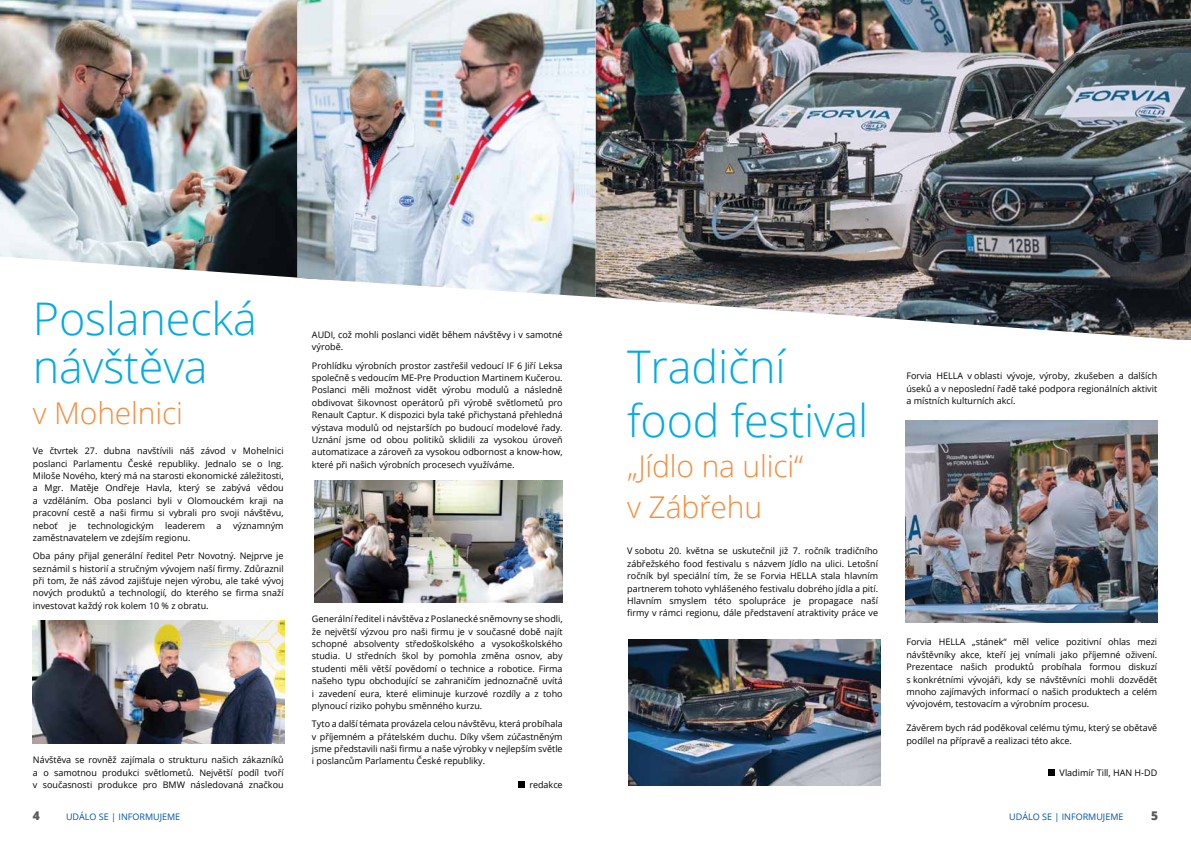
<style>
.page{position:relative;width:1191px;height:842px;background:#fff}
.page>*{position:absolute;margin:0;border:0;box-sizing:border-box;transform-origin:0 0}
.t1{font:300 45px/48px "Open Sans";letter-spacing:-.005em;color:#00abe6}
.t2{font:300 30px/40.7px "Open Sans";letter-spacing:-.005em;color:#f68b3d}
.t3{font:800 12px "Open Sans";color:#58595b}
.t4{font:9px/12.4px "Open Sans";color:#000;text-align:justify}
.t5{font:9px "Open Sans";color:#0054a6}
</style>
<div class="page">
<div style="left:518px;top:781px;width:6px;height:7px;background:#000"></div>
<img style="left:0;top:0;width:297px;height:278px">
<img style="left:595px;top:0;width:596px;height:340px">
<div style="left:1048px;top:769px;width:7px;height:7px;background:#000"></div>
<img style="left:628px;top:639px;width:252px;height:146px">
<img style="left:905px;top:421px;width:252px;height:201px">
<img style="left:297px;top:0;width:298px;height:297px">
<img style="left:33px;top:620px;width:252px;height:123px">
<img style="left:314px;top:480px;width:248px;height:122px">
<h1 class="t1" style="left:33px;top:294px;width:225px">Poslanecká návštěva</h1>
<h2 class="t2" style="left:33px;top:392px;width:151px">v Mohelnici</h2>
<p class="t4" style="left:33px;top:444px;width:252px">Ve čtvrtek 27. dubna navštívili náš závod v M ohelnici poslanci Parlamentu České republiky. Jednalo se o I ng.<br>M iloše N ového, který má na starosti ekonomické záležitosti, a Mgr. M atěje Ondřeje Havla, který se zabývá vědou a vzděláním. Oba poslanci byli v Olomouckém kraji na pracovní cestě a naši firmu si vybrali pro svoji návštěvu, neboť</p>
<p class="t4" style="left:69px;top:519px;width:9px">je</p>
<p class="t4" style="left:88px;top:519px;width:67px">technologickým</p>
<p class="t4" style="left:165px;top:519px;width:41px">leaderem</p>
<p class="t4" style="left:216px;top:519px;width:7px">a</p>
<p class="t4" style="left:233px;top:519px;width:52px">významným</p>
<p class="t4" style="left:33px;top:528px;width:252px;line-height:18.1px">zaměstnavatelem ve zdejším regionu.<br>Oba pány přijal generální ředitel Petr N ovotný. N ejprve je</p>
<p class="t4" style="left:33px;top:562px;width:252px">seznámil s historií a stručným vývojem naší firmy. Zdůraznil při tom, že náš závod zajišťuje nejen výrobu, ale také vývoj nových produktů a technologií, do kterého se firma snaží investovat každý rok kolem 10 % z obratu.</p>
<p class="t4" style="left:33px;top:753px;width:252px">N ávštěva se rovněž zajímala o strukturu našich zákazníků a o samotnou produkci světlometů. N ejvětší podíl tvoří v současnosti produkce pro BMW následovaná značkou</p>
<p class="t4" style="left:312px;top:328px;width:252px">AU DI, což mohli poslanci vidět během návštěvy i v samotné výrobě.</p>
<p class="t4" style="left:312px;top:359px;width:252px">Prohlídku výrobních prostor zastřešil vedoucí I F 6 Jiří Leksa společně s vedoucím ME-Pre Production Martinem Kučerou.<br>Poslanci měli možnost vidět výrobu modulů a následně obdivovat šikovnost operátorů při výrobě světlometů pro Renault Captur. K dispozici byla také přichystaná přehledná výstava modulů od nejstarších po budoucí modelové řady.<br>Uznání jsme od obou politiků sklidili za vysokou úroveň automatizace a zároveň za vysokou odbornost a know-how, které při našich výrobních procesech využíváme.</p>
<p class="t4" style="left:312px;top:612px;width:252px">Generální ředitel i návštěva z Poslanecké sněmovny se shodli, že největší výzvou pro naši firmu je v současné době najít schopné absolventy středoškolského a vysokoškolského studia. U středních škol by pomohla změna osnov, aby studenti měli větší povědomí o technice a robotice. Firma našeho typu obchodující se zahraničím jednoznačně uvítá i zavedení eura, které eliminuje kurzové rozdíly a z toho plynoucí riziko pohybu směnného kurzu.</p>
<p class="t4" style="left:312px;top:717px;width:252px">Tyto a další témata provázela celou návštěvu, která probíhala v příjemném a přátelském duchu. Díky všem zúčastněným jsme představili naši firmu a naše výrobky v nejlepším světle i poslancům Parlamentu České republiky.</p>
<p class="t4" style="left:529px;top:778px;width:35px">redakce</p>
<h1 class="t1" style="left:627px;top:339px;width:243px;line-height:53.7px">Tradiční food festival</h1>
<h2 class="t2" style="left:627px;top:445px;width:177px">„Jídlo na ulici“ v Zábřehu</h2>
<p class="t4" style="left:627px;top:545px;width:252px">V sobotu 20. května se uskutečnil již 7. ročník tradičního zábřežského food festivalu s názvem Jídlo na ulici. Letošní ročník byl speciální tím, že se Forvia HELLA</p>
<p class="t4" style="left:627px;top:569px;width:252px;text-indent:193px">stala hlavním partnerem tohoto vyhlášeného festivalu dobrého jídla a pití.<br>Hlavním smyslem této spolupráce je propagace naší firmy v rámci regionu, dále představení atraktivity práce ve</p>
<p class="t4" style="left:906px;top:370px;width:252px;text-indent:61px">v oblasti vývoje, výroby, zkušeben a dalších úseků a v neposlední řadě také podpora regionálních aktivit a místních kulturních akcí.</p>
<p class="t4" style="left:906px;top:370px;width:43px">Forvia HELLA</p>
<p class="t4" style="left:906px;top:636px;width:252px;text-indent:66px">„stánek“ měl velice pozitivní ohlas mezi návštěvníky akce, kteří jej vnímali jako příjemné oživení.<br>Prezentace našich produktů probíhala formou diskuzí s konkrétními vývojáři, kdy se návštěvníci mohli dozvědět mnoho zajímavých informací o našich produktech a celém vývojovém, testovacím a výrobním procesu.</p>
<p class="t4" style="left:906px;top:721px;width:252px">Závěrem bych rád poděkoval celému týmu, který se obětavě podílel na přípravě a realizaci této akce.</p>
<p class="t4" style="left:1059px;top:766px;width:99px">Vladimír Till, HAN H-DD</p>
<p class="t4" style="left:906px;top:636px;width:45px">Forvia HELLA</p>
<p class="t5" style="left:66px;top:810px;width:20px">UDÁLO</p>
<p class="t5" style="left:99px;top:810px;width:53px">SE | IN FORMUJEME</p>
<p class="t5" style="left:1009px;top:810px;width:20px">UDÁLO</p>
<p class="t5" style="left:1042px;top:810px;width:53px">SE | IN FORMUJEME</p>
<h3 class="t3" style="left:33px;top:806px;width:9px">4</h3>
<h3 class="t3" style="left:1151px;top:806px;width:9px">5</h3>
</div>
